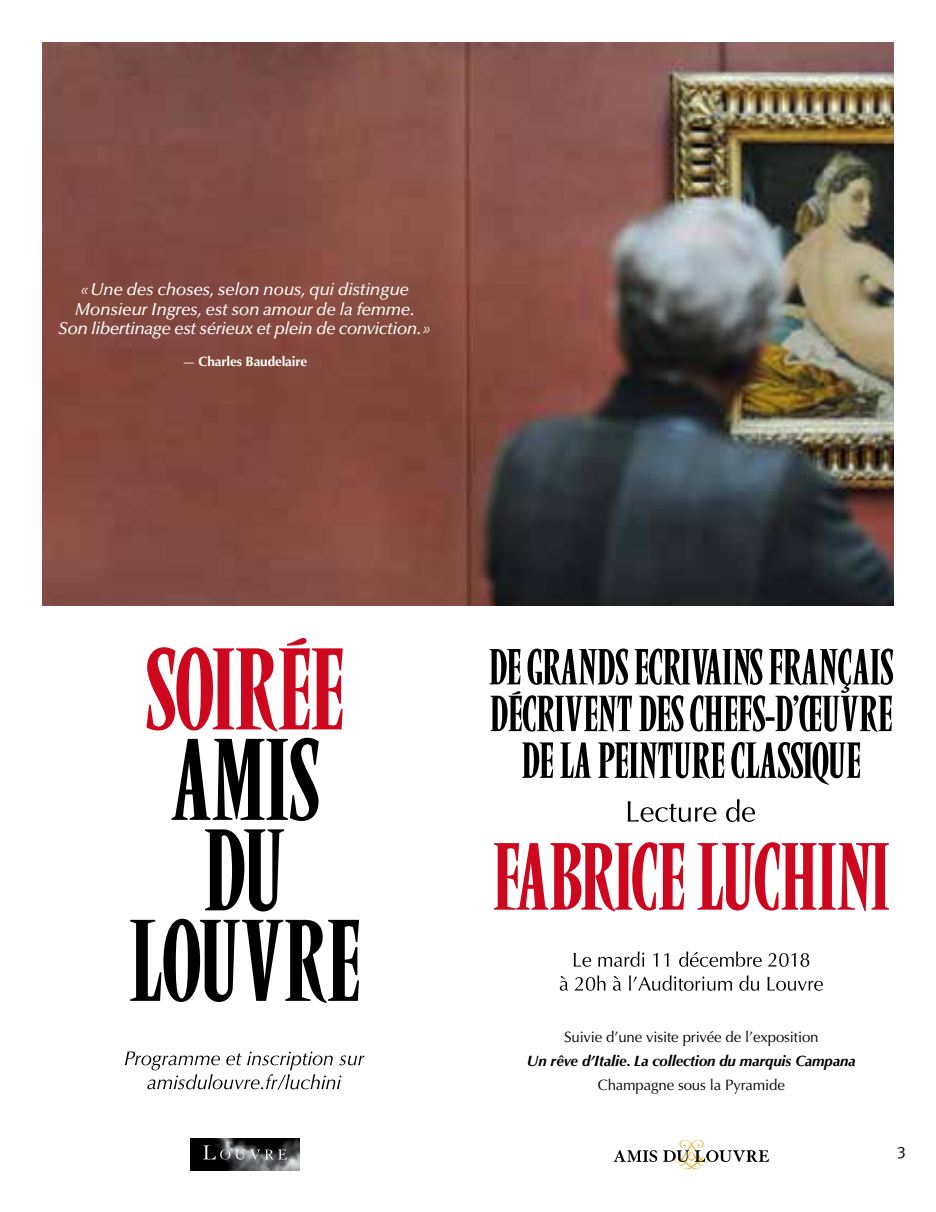
<style>
.page{position:relative;width:936px;height:1212px;background:#fff}
.page>*{position:absolute;margin:0;border:0;box-sizing:border-box;transform-origin:0 0}
.t1{font:italic 500 17.25px/19.5px "Optima LT";letter-spacing:-.02em;color:#fff;text-align:center}
.t2{font:16.5px "Meta Offc Norm";color:#000}
.t3{font:15px "Optima LT";letter-spacing:-.01em;color:#000}
.t4{font:italic 700 15px "Optima LT";letter-spacing:-.01em;color:#000}
.t5{font:700 13.5px "Optima LT";letter-spacing:-.01em;color:#fff}
.s1{font-weight:500}
</style>
<div class="page">
<img style="left:43px;top:43px;width:850px;height:563px">
<svg style="left:613px;top:1139px;width:155px;height:31px"></svg>
<svg style="left:559px;top:975px;width:263px;height:16px"></svg>
<svg style="left:573px;top:951px;width:236px;height:16px"></svg>
<svg style="left:493px;top:842px;width:395px;height:69px"></svg>
<svg style="left:627px;top:799px;width:128px;height:23px"></svg>
<svg style="left:522px;top:742px;width:338px;height:43px"></svg>
<svg style="left:489px;top:648px;width:404px;height:84px"></svg>
<svg style="left:130px;top:919px;width:229px;height:84px"></svg>
<svg style="left:205px;top:829px;width:79px;height:82px"></svg>
<svg style="left:171px;top:738px;width:148px;height:83px"></svg>
<svg style="left:146px;top:638px;width:197px;height:94px"></svg>
<img style="left:190px;top:1138px;width:109px;height:33px">
<svg style="left:203px;top:1145px;width:84px;height:14px"></svg>
<svg style="left:125px;top:1051px;width:239px;height:39px"></svg>
<p class="t1" style="left:58px;top:280px;width:374px">«Une des choses, selon nous, qui distingue<br>Monsieur Ingres, est son amour de la femme.<br>Son libertinage est sérieux et plein de conviction.»</p>
<p class="t5" style="left:182px;top:353px;width:127px"><span class="s1">—</span> Charles Baudelaire</p>
<p class="t3" style="left:564px;top:1028px;width:256px">Suivie d’une visite privée de l’exposition</p>
<p class="t4" style="left:527px;top:1052px;width:330px">Un rêve d’Italie. La collection du marquis Campana</p>
<p class="t3" style="left:597px;top:1076px;width:188px">Champagne sous la Pyramide</p>
<p class="t2" style="left:896px;top:1143px;width:11px">3</p>
</div>
